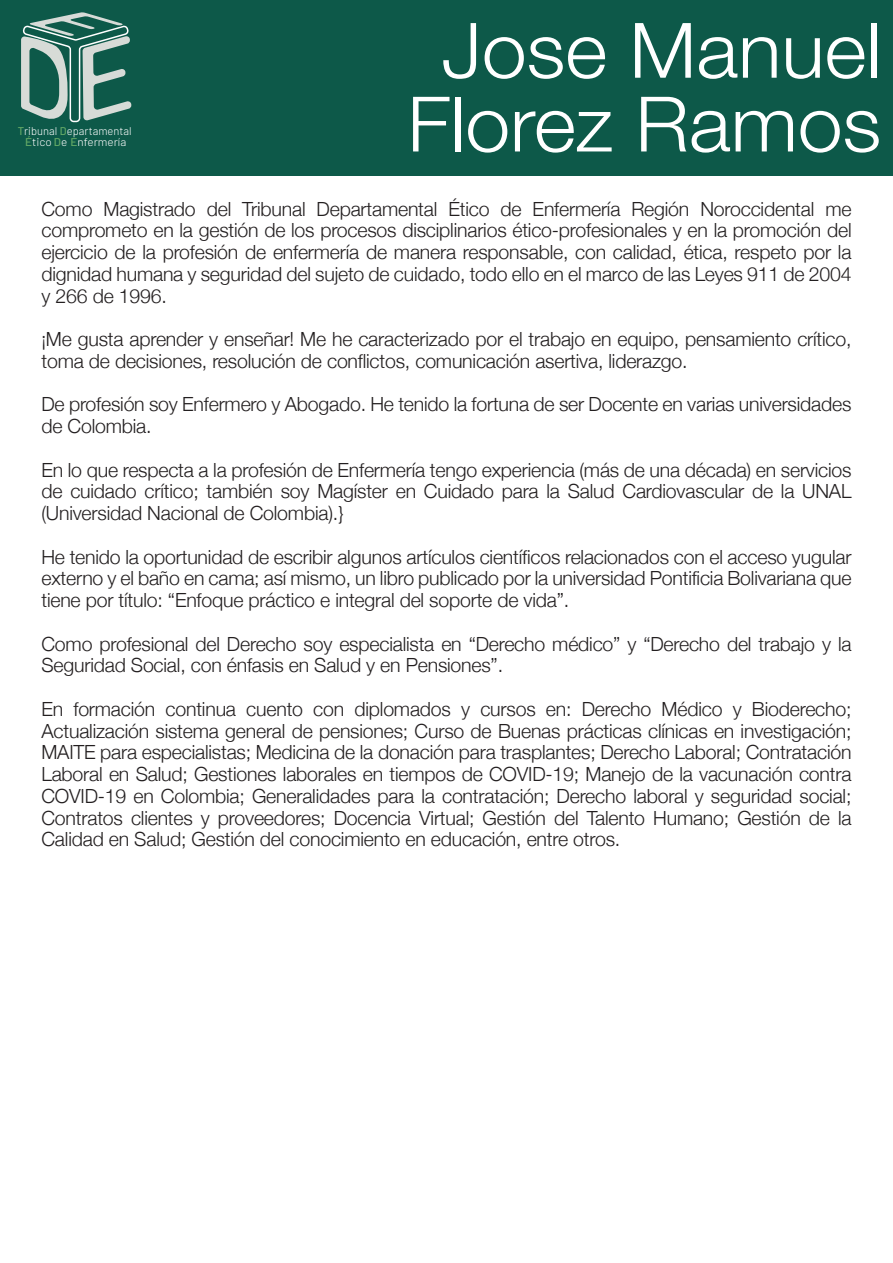
<style>
.page{position:relative;width:893px;height:1263px;background:#fff}
.page>*{position:absolute;margin:0;border:0;box-sizing:border-box;transform-origin:0 0}
.t1{font:300 76.5px/73.8px "Helvetica Neue LT Std";color:#fff;text-align:center;scale:1.05 1}
.t2{font:300 19.5px/21.8px "Helvetica Neue";letter-spacing:-.01em;color:#231f20;text-align:justify}
.t3{font:300 11.1px/10.9px "Barlow";color:#fff;text-align:center}
.s1{font-weight:500;color:#63a966}
</style>
<div class="page">
<div style="left:0;top:0;width:893px;height:175px;background:#0d5949"></div>
<svg style="left:21px;top:12px;width:111px;height:111px"></svg>
<p class="t3" style="left:18px;top:125px;width:115px"><span class="s1">T</span>ribunal <span class="s1">D</span>epartamental<br><span class="s1">É</span>tico <span class="s1">D</span>e <span class="s1">E</span>nfermería</p>
<h1 class="t1" style="left:407px;top:12px;width:453px">Jose Manuel<br>Florez Ramos</h1>
<p class="t2" style="left:41px;top:196px;width:812px">Como Magistrado del Tribunal Departamental Ético de Enfermería Región Noroccidental me comprometo en la gestión de los procesos disciplinarios ético-profesionales y en la promoción del ejercicio de la profesión de enfermería de manera responsable, con calidad, ética, respeto por la dignidad humana y seguridad del sujeto de cuidado, todo ello en el marco de las Leyes 911 de 2004 y 266 de 1996.</p>
<p class="t2" style="left:41px;top:327px;width:812px">¡Me gusta aprender y enseñar! Me he caracterizado por el trabajo en equipo, pensamiento crítico, toma de decisiones, resolución de conflictos, comunicación asertiva, liderazgo.</p>
<p class="t2" style="left:41px;top:392px;width:811px">De profesión soy Enfermero y Abogado. He tenido la fortuna de ser Docente en varias universidades de Colombia.</p>
<p class="t2" style="left:41px;top:457px;width:812px">En lo que respecta a la profesión de Enfermería tengo experiencia (más de una década) en servicios de cuidado crítico; también soy Magíster en Cuidado para la Salud Cardiovascular de la UNAL (Universidad Nacional de Colombia).}</p>
<p class="t2" style="left:41px;top:544px;width:812px">He tenido la oportunidad de escribir algunos artículos científicos relacionados con el acceso yugular externo y el baño en cama; así mismo, un libro publicado por la universidad Pontificia Bolivariana que tiene por título: “Enfoque práctico e integral del soporte de vida”.</p>
<p class="t2" style="left:41px;top:631px;width:812px">Como profesional del Derecho soy especialista en “Derecho médico” y “Derecho del trabajo y la<br>Seguridad Social, con énfasis en Salud y en Pensiones”.</p>
<p class="t2" style="left:41px;top:697px;width:812px">En formación continua cuento con diplomados y cursos en: Derecho Médico y Bioderecho; Actualización sistema general de pensiones; Curso de Buenas prácticas clínicas en investigación; MAITE para especialistas; Medicina de la donación para trasplantes; Derecho Laboral; Contratación Laboral en Salud; Gestiones laborales en tiempos de COVID-19; Manejo de la vacunación contra COVID-19 en Colombia; Generalidades para la contratación; Derecho laboral y seguridad social; Contratos clientes y proveedores; Docencia Virtual; Gestión del Talento Humano; Gestión de la Calidad en Salud; Gestión del conocimiento en educación, entre otros.</p>
</div>
